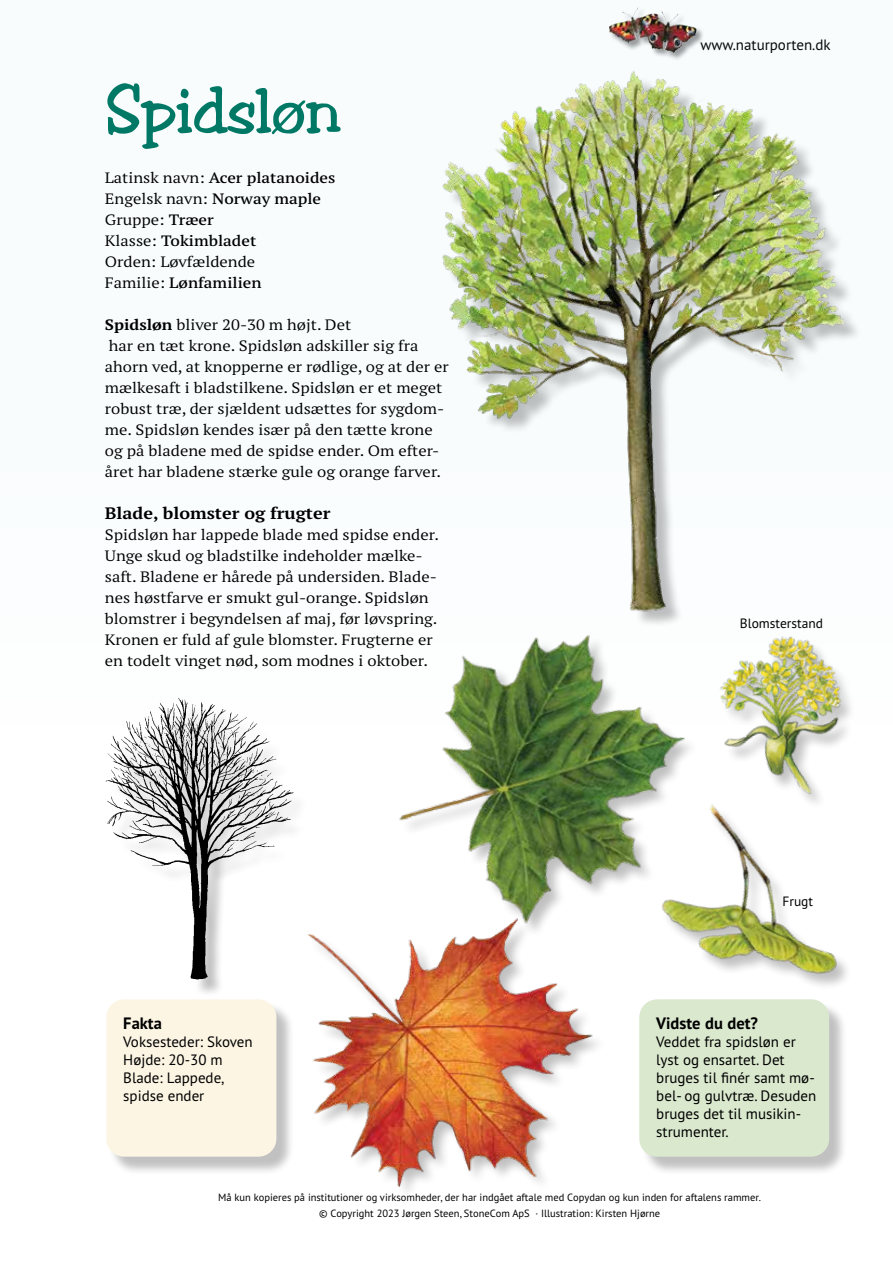
<style>
.page{position:relative;width:893px;height:1263px;background:#fafcfe}
.page>*{position:absolute;margin:0;border:0;box-sizing:border-box;transform-origin:0 0}
.t1{font:60px "Toledo";color:#007866}
.t2{font:700 expanded 16.5px "PT Serif Pro";color:#000}
.t3{font:700 16.5px "PT Sans Pro";color:#000}
.t4{font:expanded 15px/21px "PT Serif Pro";color:#000}
.t5{font:15px/18px "PT Sans Pro";color:#000}
.t6{font:13.5px "PT Sans Pro";color:#000}
.t7{font:10.5px/15.5px "PT Sans Pro";color:#000;text-align:center}
.s1{font-weight:600}
.s2{font-weight:700}
</style>
<div class="page">
<img style="left:399px;top:635px;width:290px;height:275px">
<img style="left:442px;top:71px;width:406px;height:547px">
<div style="left:109px;top:1001px;width:186px;height:174px;background:#000;opacity:.25"></div>
<div style="left:106px;top:999px;width:170px;height:158px;background:#fcf5e4;border-radius:18px"></div>
<div style="left:641px;top:1001px;width:207px;height:174px;background:#000;opacity:.25"></div>
<div style="left:639px;top:999px;width:190px;height:158px;background:#dae8ce;border-radius:18px"></div>
<div style="left:110px;top:703px;width:200px;height:294px;background:#fff"></div>
<img style="left:105px;top:697px;width:191px;height:285px">
<div style="left:308px;top:919px;width:299px;height:283px;background:#fff"></div>
<img style="left:308px;top:910px;width:289px;height:279px">
<img style="left:644px;top:794px;width:204px;height:212px">
<img style="left:689px;top:615px;width:161px;height:206px">
<h1 class="t1" style="left:105px;top:74px;width:238px">Spidsløn</h1>
<p class="t4" style="left:105px;top:166px;width:232px">Latinsk navn: <span class="s1">Acer platanoides<br></span>Engelsk navn: <span class="s1">Norway maple<br></span>Gruppe: <span class="s1">Træer<br></span>Klasse: <span class="s1">Tokimbladet<br></span>Orden: Løvfældende<br>Familie: <span class="s1">Lønfamilien</span></p>
<p class="t4" style="left:105px;top:313px;width:345px"><span class="s2">Spidsløn</span> bliver 20-30 m højt. Det<br>har en tæt krone. Spidsløn adskiller sig fra ahorn ved, at knopperne er rødlige, og at der er mælkesaft i bladstilkene. Spidsløn er et meget robust træ, der sjældent udsættes for sygdom&shy;me. Spidsløn kendes især på den tætte krone og på bladene med de spidse ender. Om efter&shy;året har bladene stærke gule og orange farver.</p>
<p class="t2" style="left:105px;top:502px;width:227px">Blade, blomster og frugter</p>
<p class="t4" style="left:105px;top:523px;width:336px">Spidsløn har lappede blade med spidse ender.<br>Unge skud og bladstilke indeholder mælke&shy;saft. Bladene er hårede på undersiden. Blade&shy;nes høstfarve er smukt gul-orange. Spidsløn blomstrer i begyndelsen af maj, før løvspring.<br>Kronen er fuld af gule blomster. Frugterne er en todelt vinget nød, som modnes i oktober.</p>
<p class="t3" style="left:123px;top:1012px;width:40px">Fakta</p>
<p class="t5" style="left:123px;top:1032px;width:131px">Voksesteder: Skoven<br>Højde: 20-30 m<br>Blade: Lappede, spidse ender</p>
<p class="t5" style="left:701px;top:36px;width:132px">www.naturporten.dk</p>
<p class="t6" style="left:740px;top:614px;width:85px">Blomsterstand</p>
<p class="t6" style="left:782px;top:892px;width:32px">Frugt</p>
<p class="t3" style="left:656px;top:1012px;width:103px">Vidste du det?</p>
<p class="t5" style="left:656px;top:1032px;width:162px">Veddet fra spidsløn er lyst og ensartet. Det bruges til finér samt mø&shy;bel- og gulvtræ. Desuden bruges det til musikin&shy;strumenter.</p>
<p class="t7" style="left:218px;top:1190px;width:545px">Må kun kopieres på institutioner og virksomheder, der har indgået aftale med Copydan og kun inden for aftalens rammer. © Copyright 2023 Jørgen Steen, StoneCom ApS · Illustration: Kirsten Hjørne</p>
</div>
